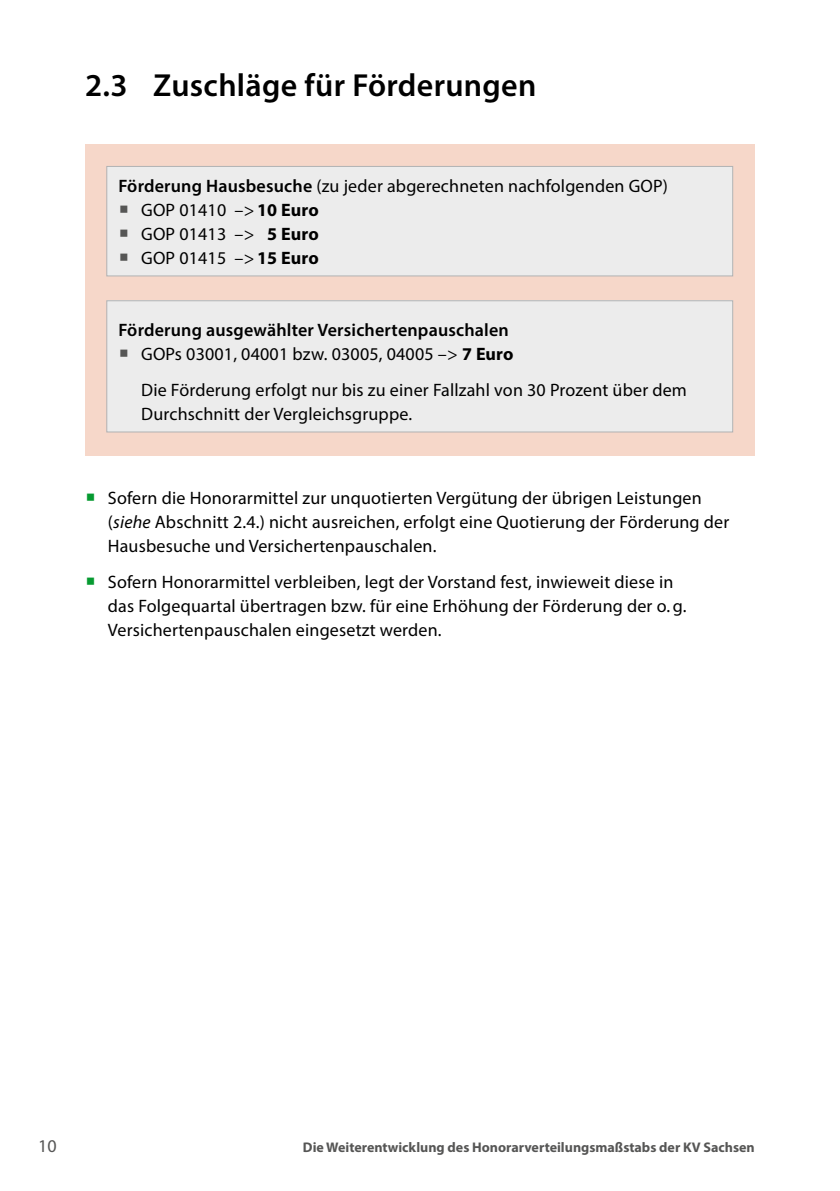
<style>
.page{position:relative;width:840px;height:1191px;background:#fff}
.page>*{position:absolute;margin:0;border:0;box-sizing:border-box;transform-origin:0 0}
.t1{font:600 32px "Myriad Pro";letter-spacing:.01em;color:#000}
.t2{font:18px/24px "Myriad Pro";letter-spacing:.01em;color:#000}
.t3{font:600 18px/24px "Myriad Pro";letter-spacing:.01em;color:#000;text-align:right}
.t4{font:18px "Myriad Pro";color:#565655}
.t5{font:700 14px "Myriad Pro";color:#565655}
.s1{font-weight:600}
.s2{font-weight:700}
.s3{font-weight:400}
.s4{font-style:italic}
</style>
<div class="page">
<div style="left:85px;top:145px;width:669px;height:311px;background:#f6d7c9"></div>
<div style="left:107px;top:166px;width:625px;height:110px;background:#ececec"></div>
<div style="left:106px;top:166px;width:626px;height:110px;border:1px solid #b1b2b3"></div>
<div style="left:107px;top:301px;width:625px;height:131px;background:#ececec"></div>
<div style="left:106px;top:300px;width:626px;height:132px;border:1px solid #b1b2b3"></div>
<h1 class="t1" style="left:85px;top:65px;width:452px">2.3 Zuschläge für Förderungen</h1>
<p class="t2" style="left:141px;top:174px;width:528px;text-indent:-23px"><span class="s1">Förderung Hausbesuche</span> (zu jeder abgerechneten nachfolgenden GOP)<br>GOP 01410 –&gt;<span class="s2">10 Euro<br></span>GOP 01413 –&gt; <span class="s2">5 Euro<br></span>GOP 01415 –&gt;<span class="s2">15 Euro</span></p>
<p class="t3" style="left:118px;top:318px;width:396px">Förderung ausgewählter Versichertenpauschalen<br><span class="s3">GOPs 03001, 04001 bzw. 03005, 04005 –&gt;</span> <span class="s2">7 Euro</span></p>
<p class="t2" style="left:141px;top:378px;width:547px">Die Förderung erfolgt nur bis zu einer Fallzahl von 30 Prozent über dem<br>Durchschnitt der Vergleichsgruppe.</p>
<p class="t2" style="left:108px;top:486px;width:622px">Sofern die Honorarmittel zur unquotierten Vergütung der übrigen Leistungen (<span class="s4">siehe</span> Abschnitt 2.4.) nicht ausreichen, erfolgt eine Quotierung der Förderung der<br>Hausbesuche und Versichertenpauschalen.</p>
<p class="t2" style="left:108px;top:570px;width:578px">Sofern Honorarmittel verbleiben, legt der Vorstand fest, inwieweit diese in das Folgequartal übertragen bzw. für eine Erhöhung der Förderung der o. g.<br>Versichertenpauschalen eingesetzt werden.</p>
<p class="t4" style="left:38px;top:1135px;width:20px">10</p>
<p class="t5" style="left:303px;top:1138px;width:453px">Die Weiterentwicklung des Honorarverteilungsmaßstabs der KV Sachsen</p>
</div>
